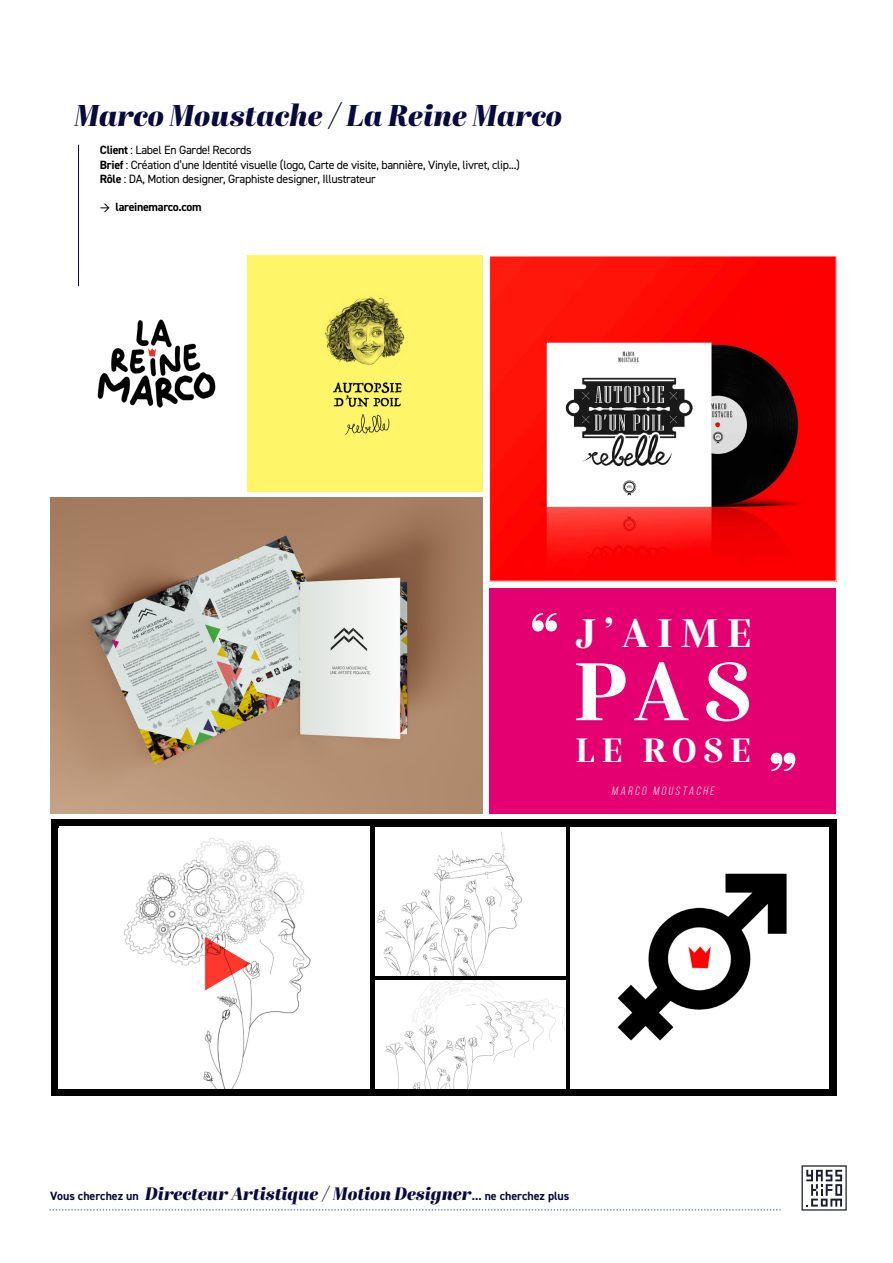
<style>
.page{position:relative;width:893px;height:1263px;background:#fff}
.page>*{position:absolute;margin:0;border:0;box-sizing:border-box;transform-origin:0 0}
.t1{font:700 86.1px "Alga";color:#fff}
.t2{font:700 42px "Alga";color:#fff}
.t3{font:700 35.7px "Alga";letter-spacing:.2em;color:#fff}
.t4{font:italic 30px "Abril Fatface";color:#080a3d}
.t5{font:italic 18px "Abril Fatface";color:#080a3d}
.t6{font:12px/14.4px "DIN2014";letter-spacing:-.025em;color:#000}
.t7{font:700 12px "DIN2014";letter-spacing:-.025em;color:#000}
.t8{font:italic 12px "Bebas Neue";color:#fff}
.s1{font-weight:700}
.s2{font-family:"DIN2014";font-weight:700;font-style:normal;font-size:12px}
</style>
<div class="page">
<svg style="left:801px;top:1165px;width:46px;height:45px"></svg>
<svg style="left:50px;top:1209px;width:730px;height:1px"></svg>
<img style="left:78px;top:286px;width:138px;height:122px">
<img style="left:50px;top:497px;width:433px;height:316px">
<img style="left:491px;top:258px;width:343px;height:321px">
<hr style="left:78px;top:145px;width:1px;height:141px;background:#080a3d">
<img style="left:248px;top:256px;width:235px;height:235px">
<div style="left:51px;top:819px;width:785px;height:277px;background:#000"></div>
<div style="left:489px;top:588px;width:347px;height:225px;background:#e40071"></div>
<svg style="left:771px;top:753px;width:24px;height:18px"></svg>
<svg style="left:532px;top:613px;width:25px;height:18px"></svg>
<img style="left:375px;top:980px;width:190px;height:109px">
<img style="left:375px;top:827px;width:190px;height:148px">
<img style="left:571px;top:827px;width:258px;height:261px">
<img style="left:59px;top:828px;width:310px;height:260px">
<svg style="left:205px;top:937px;width:45px;height:53px;background:#f5938e"></svg>
<h3 class="t4" style="left:74px;top:94px;width:489px">Marco Moustache / La Reine Marco</h3>
<p class="t6" style="left:100px;top:143px;width:422px"><span class="s1">Client</span> : Label En Garde! Records<br><span class="s1">Brief</span> : Création d’une Identité visuelle (logo, Carte de visite, bannière, Vinyle, livret, clip...)<br><span class="s1">Rôle</span> : DA, Motion designer, Graphiste designer, Illustrateur</p>
<p class="t7" style="left:100px;top:199px;width:103px">→ lareinemarco.com</p>
<h2 class="t2" style="left:575px;top:608px;width:176px">J’AIME</h2>
<h1 class="t1" style="left:574px;top:641px;width:178px">PAS</h1>
<h3 class="t3" style="left:576px;top:729px;width:176px">LE ROSE</h3>
<p class="t8" style="left:612px;top:785px;width:106px">MARCO MOUSTACHE</p>
<h3 class="t5" style="left:50px;top:1180px;width:521px"><span class="s2">Vous cherchez un</span> Directeur Artistique / Motion Designer<span class="s2">... ne cherchez plus</span></h3>
</div>
